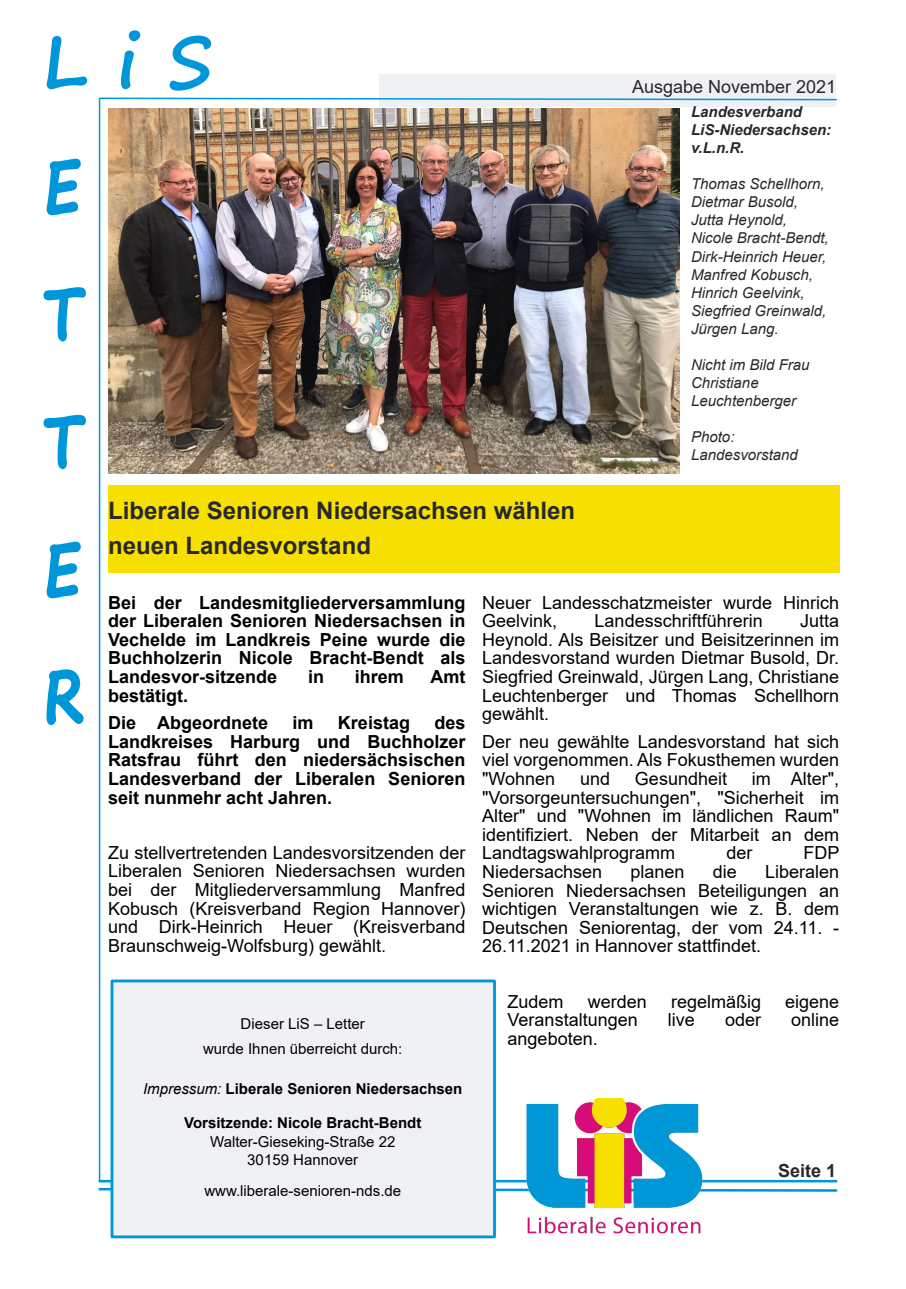
<style>
.page{position:relative;width:906px;height:1289px;background:#fff}
.page>*{position:absolute;margin:0;border:0;box-sizing:border-box;transform-origin:0 0}
.t1{font:700 72px "Segoe Print";color:#0097da}
.t2{font:700 24px/34.5px "Arial";color:#282828}
.t3{font:18px/18.6px "Arial";color:#000;text-align:justify}
.t4{font:700 18px/18.6px "Arial";color:#000;text-align:justify}
.t5{font:18px "Arial";color:#282828}
.t6{font:700 18px "Arial";color:#282828}
.t7{font:italic 15px/18px "Arial";color:#282828}
.t8{font:15px/25px "Arial";color:#000;text-align:center}
.t9{font:700 15px "Arial";color:#000}
.t10{font:italic 700 15px/18px "Arial";color:#282828}
.s1{font-weight:400;font-style:italic}
</style>
<div class="page">
<svg style="left:98px;top:1186px;width:740px;height:6px"></svg>
<div style="left:379px;top:74px;width:457px;height:33px;background:#eff1f4"></div>
<svg style="left:98px;top:97px;width:739px;height:4px"></svg>
<hr style="left:99px;top:98px;width:1px;height:1083px;background:#0097da">
<hr style="left:100px;top:1179px;width:736px;height:3px;background:#0097da">
<div style="left:111px;top:979px;width:385px;height:259px;background:#eff1f4;border:3px solid #0097da"></div>
<svg style="left:46px;top:158px;width:35px;height:58px"></svg>
<svg style="left:43px;top:287px;width:43px;height:55px"></svg>
<svg style="left:43px;top:414px;width:43px;height:56px"></svg>
<svg style="left:46px;top:541px;width:35px;height:58px"></svg>
<svg style="left:46px;top:669px;width:38px;height:56px"></svg>
<img style="left:527px;top:1098px;width:176px;height:135px">
<img style="left:108px;top:109px;width:571px;height:364px">
<div style="left:108px;top:485px;width:731px;height:88px;background:#f7e000"></div>
<h1 class="t1" style="left:42px;top:26px;width:172px">LiS</h1>
<h2 class="t2" style="left:108px;top:495px;width:468px">Liberale Senioren Niedersachsen wählen neuen Landesvorstand</h2>
<p class="t5" style="left:632px;top:80px;width:206px">Ausgabe November 2021</p>
<p class="t10" style="left:691px;top:104px;width:142px">Landesverband<br>LiS-Niedersachsen: v.L.n.R.</p>
<p class="t7" style="left:691px;top:176px;width:139px">Thomas Schellhorn,<br>Dietmar Busold,<br>Jutta Heynold,<br>Nicole Bracht-Bendt,<br>Dirk-Heinrich Heuer,<br>Manfred Kobusch,<br>Hinrich Geelvink,<br>Siegfried Greinwald,<br>Jürgen Lang.</p>
<p class="t7" style="left:691px;top:356px;width:120px">Nicht im Bild Frau<br>Christiane<br>Leuchtenberger</p>
<p class="t7" style="left:691px;top:428px;width:108px">Photo:<br>Landesvorstand</p>
<p class="t4" style="left:108px;top:594px;width:359px">Bei der Landesmitgliederversammlung der Liberalen Senioren Niedersachsen in Vechelde im Landkreis Peine wurde die Buchholzerin Nicole Bracht-Bendt als Landesvor-sitzende</p>
<p class="t4" style="left:308px;top:669px;width:17px">in</p>
<p class="t4" style="left:355px;top:669px;width:51px">ihrem</p>
<p class="t4" style="left:430px;top:669px;width:36px">Amt</p>
<p class="t4" style="left:108px;top:683px;width:162px;line-height:27.6px">bestätigt.<br>Die Abgeordnete</p>
<p class="t4" style="left:108px;top:715px;width:359px;text-indent:326px">des Landkreises Harburg und Buchholzer Ratsfrau führt den niedersächsischen Landesverband der Liberalen Senioren seit nunmehr acht Jahren.</p>
<p class="t4" style="left:293px;top:715px;width:23px">im</p>
<p class="t4" style="left:338px;top:715px;width:74px">Kreistag</p>
<p class="t3" style="left:108px;top:844px;width:359px">Zu stellvertretenden Landesvorsitzenden der Liberalen Senioren Niedersachsen wurden bei der Mitgliederversammlung Manfred Kobusch (Kreisverband Region Hannover) und Dirk-Heinrich Heuer (Kreisverband Braunschweig-Wolfsburg) gewählt.</p>
<p class="t8" style="left:203px;top:1012px;width:201px">Dieser LiS – Letter<br>wurde Ihnen überreicht durch:</p>
<p class="t9" style="left:143px;top:1083px;width:321px"><span class="s1">Impressum:</span> Liberale Senioren Niedersachsen</p>
<p class="t9" style="left:184px;top:1117px;width:239px">Vorsitzende: Nicole Bracht-Bendt</p>
<p class="t8" style="left:210px;top:1133px;width:187px;line-height:18.5px">Walter-Gieseking-Straße 22<br>30159 Hannover</p>
<p class="t8" style="left:204px;top:1179px;width:198px">www.liberale-senioren-nds.de</p>
<p class="t3" style="left:482px;top:594px;width:359px">Neuer Landesschatzmeister wurde Hinrich<br>Geelvink,</p>
<p class="t3" style="left:594px;top:613px;width:170px">Landesschriftführerin</p>
<p class="t3" style="left:482px;top:613px;width:359px;text-indent:318px">Jutta Heynold. Als Beisitzer und Beisitzerinnen im Landesvorstand wurden Dietmar Busold, Dr.<br>Siegfried Greinwald, Jürgen Lang, Christiane Leuchtenberger und Thomas Schellhorn gewählt.</p>
<p class="t3" style="left:482px;top:733px;width:359px">Der neu gewählte Landesvorstand hat sich viel vorgenommen. Als Fokusthemen wurden "Wohnen</p>
<p class="t3" style="left:580px;top:771px;width:32px">und</p>
<p class="t3" style="left:635px;top:771px;width:94px">Gesundheit</p>
<p class="t3" style="left:482px;top:771px;width:359px;text-indent:270px">im Alter", "Vorsorgeuntersuchungen", "Sicherheit im Alter" und "Wohnen im ländlichen Raum" identifiziert. Neben der Mitarbeit an dem Landtagswahlprogramm</p>
<p class="t3" style="left:726px;top:845px;width:28px">der</p>
<p class="t3" style="left:803px;top:845px;width:37px">FDP</p>
<p class="t3" style="left:482px;top:864px;width:359px;text-indent:283px">Liberalen Senioren Niedersachsen Beteiligungen an wichtigen Veranstaltungen wie z. B. dem Deutschen Seniorentag, der vom 24.11. - 26.11.2021 in Hannover stattfindet.</p>
<p class="t3" style="left:482px;top:864px;width:122px">Niedersachsen</p>
<p class="t3" style="left:630px;top:864px;width:56px">planen</p>
<p class="t3" style="left:713px;top:864px;width:26px">die</p>
<p class="t3" style="left:507px;top:993px;width:58px">Zudem</p>
<p class="t3" style="left:588px;top:993px;width:61px">werden</p>
<p class="t3" style="left:671px;top:993px;width:92px">regelmäßig</p>
<p class="t3" style="left:785px;top:993px;width:56px">eigene</p>
<p class="t3" style="left:507px;top:1012px;width:132px">Veranstaltungen</p>
<p class="t3" style="left:668px;top:1012px;width:29px">live</p>
<p class="t3" style="left:725px;top:1012px;width:38px">oder</p>
<p class="t3" style="left:791px;top:1012px;width:50px">online</p>
<p class="t3" style="left:507px;top:1030px;width:92px">angeboten.</p>
<p class="t6" style="left:778px;top:1163px;width:60px">Seite 1</p>
</div>
